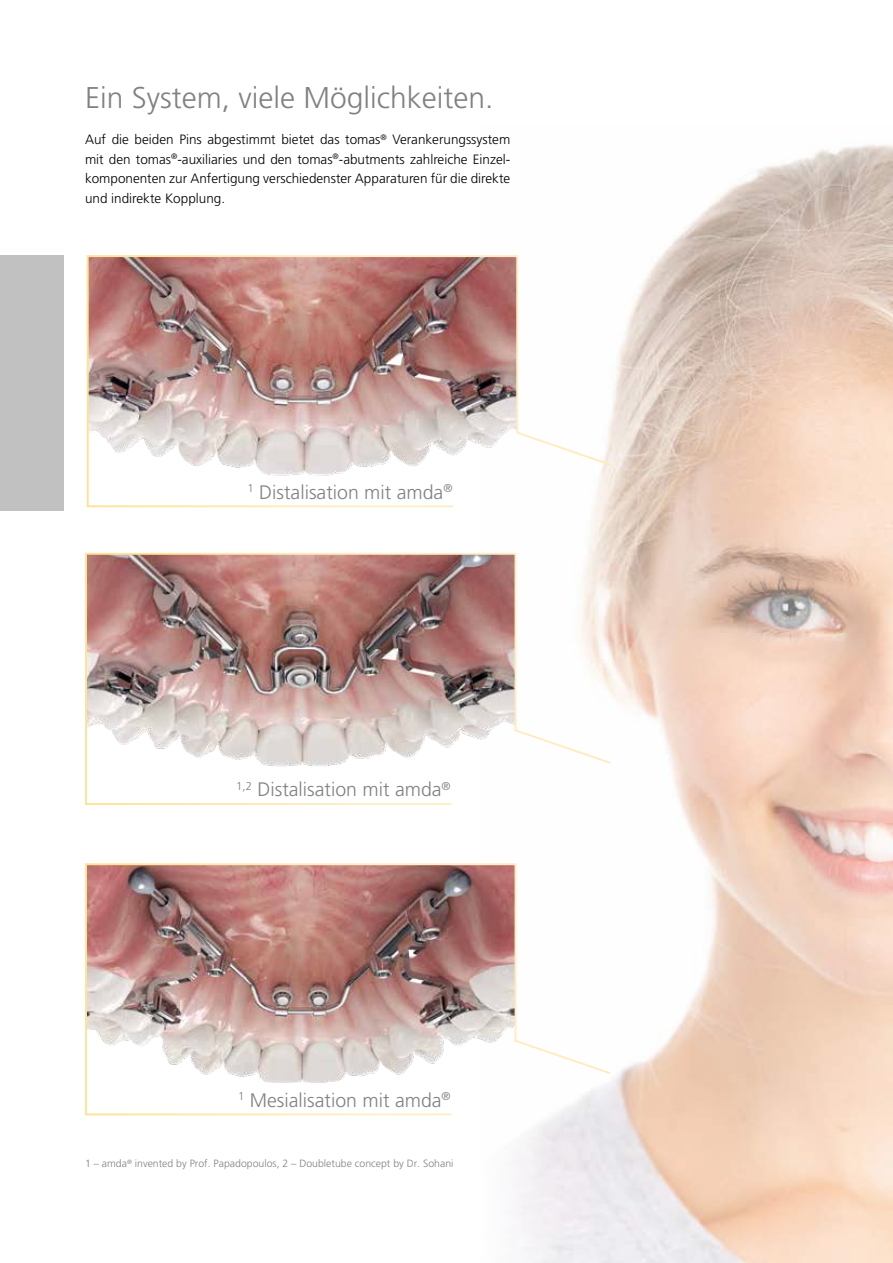
<style>
.page{position:relative;width:893px;height:1263px;background:#fff}
.page>*{position:absolute;margin:0;border:0;box-sizing:border-box;transform-origin:0 0}
.t1{font:300 30px "Frutiger LT Std";color:#818182}
.t2{font:300 19.5px "Frutiger LT Std";color:#818182}
.t3{font:300 13.5px/19.5px "Frutiger LT Std";color:#000;text-align:justify}
.t4{font:300 10.5px "Frutiger LT Std";color:#818182}
</style>
<div class="page">
<img style="left:512px;top:144px;width:381px;height:1119px">
<div style="left:0;top:255px;width:64px;height:255px;background:#c1c1c2"></div>
<img style="left:85px;top:552px;width:527px;height:254px">
<img style="left:86px;top:254px;width:528px;height:254px">
<img style="left:85px;top:862px;width:527px;height:254px">
<h1 class="t1" style="left:85px;top:80px;width:410px">Ein System, viele Möglichkeiten.</h1>
<p class="t3" style="left:85px;top:130px;width:427px">Auf die beiden Pins abgestimmt bietet das tomas<sup>®</sup> Verankerungssystem mit den tomas<sup>®</sup>-auxiliaries und den tomas<sup>®</sup>-abutments zahlreiche Einzel&shy;komponenten zur Anfertigung verschiedenster Apparaturen für die direkte und indirekte Kopplung.</p>
<h2 class="t2" style="left:247px;top:481px;width:206px"><sup>1</sup> Distalisation mit amda<sup>®</sup></h2>
<h2 class="t2" style="left:236px;top:779px;width:216px"><sup>1,2</sup> Distalisation mit amda<sup>®</sup></h2>
<h2 class="t2" style="left:238px;top:1089px;width:214px"><sup>1</sup> Mesialisation mit amda<sup>®</sup></h2>
<p class="t4" style="left:85px;top:1158px;width:370px">1 – amda<sup>®</sup> invented by Prof. Papadopoulos, 2 – Doubletube concept by Dr. Sohani</p>
</div>
